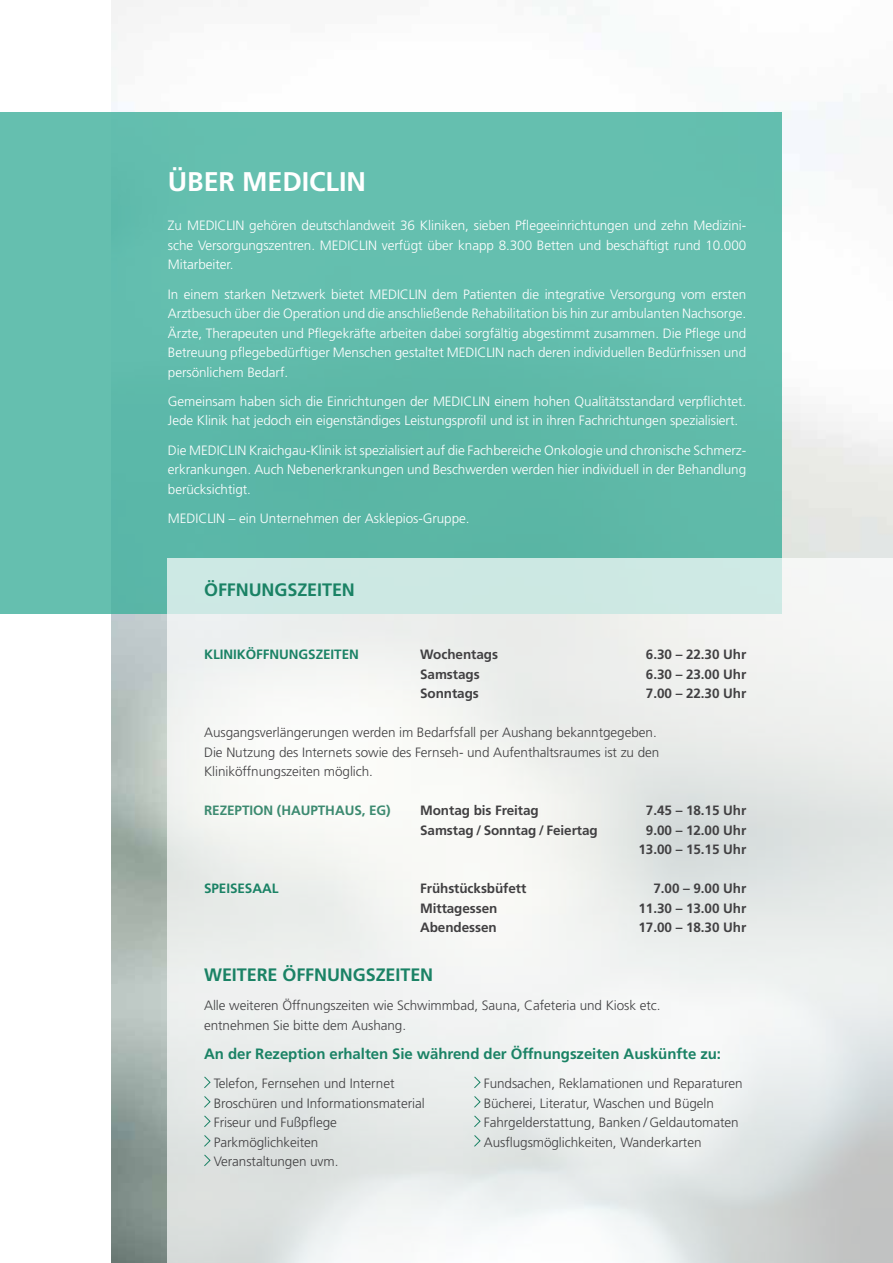
<style>
.page{position:relative;width:893px;height:1263px;background:#fff}
.page>*{position:absolute;margin:0;border:0;box-sizing:border-box;transform-origin:0 0}
.t1{font:700 27px "Frutiger LT";letter-spacing:-.005em;color:#fff}
.t2{font:700 18px "Frutiger LT";letter-spacing:-.005em;color:#1a8265}
.t3{font:700 15px "Frutiger LT";letter-spacing:-.005em;color:#1a8265}
.t4{font:300 13.5px/19.5px "Frutiger LT";letter-spacing:-.005em;color:#fff}
.t5{font:300 13.5px/19.5px "Frutiger LT";letter-spacing:-.005em;color:#414042}
.t6{font:700 13.5px/19.5px "Frutiger LT";letter-spacing:-.005em;color:#414042;text-align:center}
.t7{font:700 13.5px "Frutiger LT";letter-spacing:-.005em;color:#1a8265}
.t8{font:700 13.5px "Frutiger LT";letter-spacing:-.005em;color:#3c8a70}
</style>
<div class="page">
<img style="left:112px;top:0;width:781px;height:1263px">
<div style="left:0;top:112px;width:781px;height:501px;background:#64beae"></div>
<svg style="left:168px;top:558px;width:725px;height:705px;fill:#eceeed"></svg>
<svg style="left:203px;top:1076px;width:8px;height:13px"></svg>
<svg style="left:473px;top:1076px;width:8px;height:13px"></svg>
<svg style="left:203px;top:1095px;width:8px;height:13px"></svg>
<svg style="left:473px;top:1095px;width:8px;height:13px"></svg>
<svg style="left:203px;top:1115px;width:8px;height:13px"></svg>
<svg style="left:473px;top:1115px;width:8px;height:13px"></svg>
<svg style="left:203px;top:1134px;width:8px;height:13px"></svg>
<svg style="left:473px;top:1134px;width:8px;height:13px"></svg>
<svg style="left:203px;top:1154px;width:8px;height:13px"></svg>
<h1 class="t1" style="left:168px;top:166px;width:199px">Über MediClin</h1>
<p class="t4" style="left:168px;top:216px;width:65px">Zu MEDICLIN</p>
<p class="t4" style="left:168px;top:216px;width:580px;text-indent:81px">gehören deutschlandweit 36 Kliniken, sieben Pflegeeinrichtungen und zehn Medizini&shy;sche Versorgungszentren. MEDICLIN</p>
<p class="t4" style="left:382px;top:236px;width:366px">verfügt über knapp 8.300 Betten und beschäftigt rund 10.000</p>
<p class="t4" style="left:168px;top:250px;width:248px;line-height:29.2px">Mitarbeiter.<br>In einem starken Netzwerk bietet MEDICLIN</p>
<p class="t4" style="left:168px;top:284px;width:580px;text-align:justify;text-indent:264px">dem Patienten die integrative Versorgung vom ersten Arztbesuch über die Operation und die anschließende Rehabilitation bis hin zur ambulanten Nachsorge.<br>Ärzte, Therapeuten und Pflegekräfte arbeiten dabei sorgfältig abgestimmt zusammen. Die Pflege und Betreuung pflegebedürftiger Menschen gestaltet MEDICLIN nach deren individuellen Bedürfnissen und persönlichem Bedarf.</p>
<p class="t4" style="left:168px;top:392px;width:580px">Gemeinsam haben sich die Einrichtungen der MediClin einem hohen Qualitätsstandard verpflichtet.<br>Jede Klinik hat jedoch ein eigenständiges Leistungsprofil und ist in ihren Fachrichtungen spezialisiert.</p>
<p class="t4" style="left:168px;top:440px;width:580px;text-align:justify">Die MediClin Kraichgau-Klinik ist spezialisiert auf die Fachbereiche Onkologie und chronische Schmerz&shy;erkrankungen. Auch Nebenerkrankungen und Beschwerden werden hier individuell in der Behandlung berücksichtigt.</p>
<p class="t4" style="left:168px;top:509px;width:303px">MEDICLIN – ein Unternehmen der Asklepios-Gruppe.</p>
<h2 class="t2" style="left:204px;top:579px;width:152px">Öffnungszeiten</h2>
<p class="t7" style="left:204px;top:646px;width:42px">Kliniköff</p>
<p class="t7" style="left:270px;top:646px;width:91px">nungszeiten</p>
<p class="t6" style="left:420px;top:645px;width:79px">Wochentags</p>
<p class="t6" style="left:646px;top:645px;width:102px">6.30 – 22.30 Uhr</p>
<p class="t6" style="left:420px;top:664px;width:61px">Samstags</p>
<p class="t6" style="left:646px;top:664px;width:102px">6.30 – 23.00 Uhr</p>
<p class="t6" style="left:420px;top:684px;width:60px">Sonntags</p>
<p class="t6" style="left:646px;top:684px;width:102px">7.00 – 22.30 Uhr</p>
<p class="t5" style="left:204px;top:723px;width:457px">Ausgangsverlängerungen werden im Bedarfsfall per Aushang bekanntgegeben.<br>Die Nutzung des Internets sowie des Fernseh- und Aufenthaltsraumes ist zu den<br>Kliniköffnungszeiten möglich.</p>
<p class="t8" style="left:204px;top:802px;width:188px">Rezeption (Haupthaus, EG)</p>
<p class="t6" style="left:420px;top:801px;width:120px">Montag bis Freitag</p>
<p class="t6" style="left:646px;top:801px;width:102px">7.45 – 18.15 Uhr</p>
<p class="t6" style="left:420px;top:820px;width:179px">Samstag / Sonntag / Feiertag</p>
<p class="t6" style="left:638px;top:820px;width:109px">9.00 – 12.00 Uhr<br>13.00 – 15.15 Uhr</p>
<p class="t7" style="left:204px;top:880px;width:76px">Speisesaal</p>
<p class="t6" style="left:420px;top:879px;width:108px">Frühstücksbüfett</p>
<p class="t6" style="left:653px;top:879px;width:94px">7.00 – 9.00 Uhr</p>
<p class="t6" style="left:420px;top:898px;width:79px">Mittagessen</p>
<p class="t6" style="left:638px;top:898px;width:109px">11.30 – 13.00 Uhr</p>
<p class="t6" style="left:204px;top:918px;width:47px">A</p>
<p class="t6" style="left:430px;top:918px;width:68px">bendessen</p>
<p class="t6" style="left:638px;top:918px;width:109px">17.00 – 18.30 Uhr</p>
<h2 class="t2" style="left:204px;top:964px;width:231px">Weitere Öffnungszeiten</h2>
<p class="t5" style="left:204px;top:996px;width:458px">Alle weiteren Öffnungszeiten wie Schwimmbad, Sauna, Cafeteria und Kiosk etc. entnehmen Sie bitte dem Aushang.</p>
<p class="t3" style="left:204px;top:1045px;width:518px">An der Rezeption erhalten Sie während der Öffnungszeiten Auskünfte zu:</p>
<p class="t5" style="left:214px;top:1074px;width:182px">Telefon, Fernsehen und Internet</p>
<p class="t5" style="left:484px;top:1074px;width:260px">Fundsachen, Reklamationen und Reparaturen</p>
<p class="t5" style="left:214px;top:1093px;width:212px">Broschüren und Informationsmaterial</p>
<p class="t5" style="left:484px;top:1093px;width:232px">Bücherei, Literatur, Waschen und Bügeln</p>
<p class="t5" style="left:214px;top:1113px;width:125px">Friseur und Fußpflege</p>
<p class="t5" style="left:484px;top:1113px;width:256px">Fahrgelderstattung, Banken / Geldautomaten</p>
<p class="t5" style="left:214px;top:1132px;width:106px">Parkmöglichkeiten</p>
<p class="t5" style="left:484px;top:1132px;width:219px">Ausflugsmöglichkeiten, Wanderkarten</p>
<p class="t5" style="left:214px;top:1152px;width:126px">Veranstaltungen uvm.</p>
</div>
